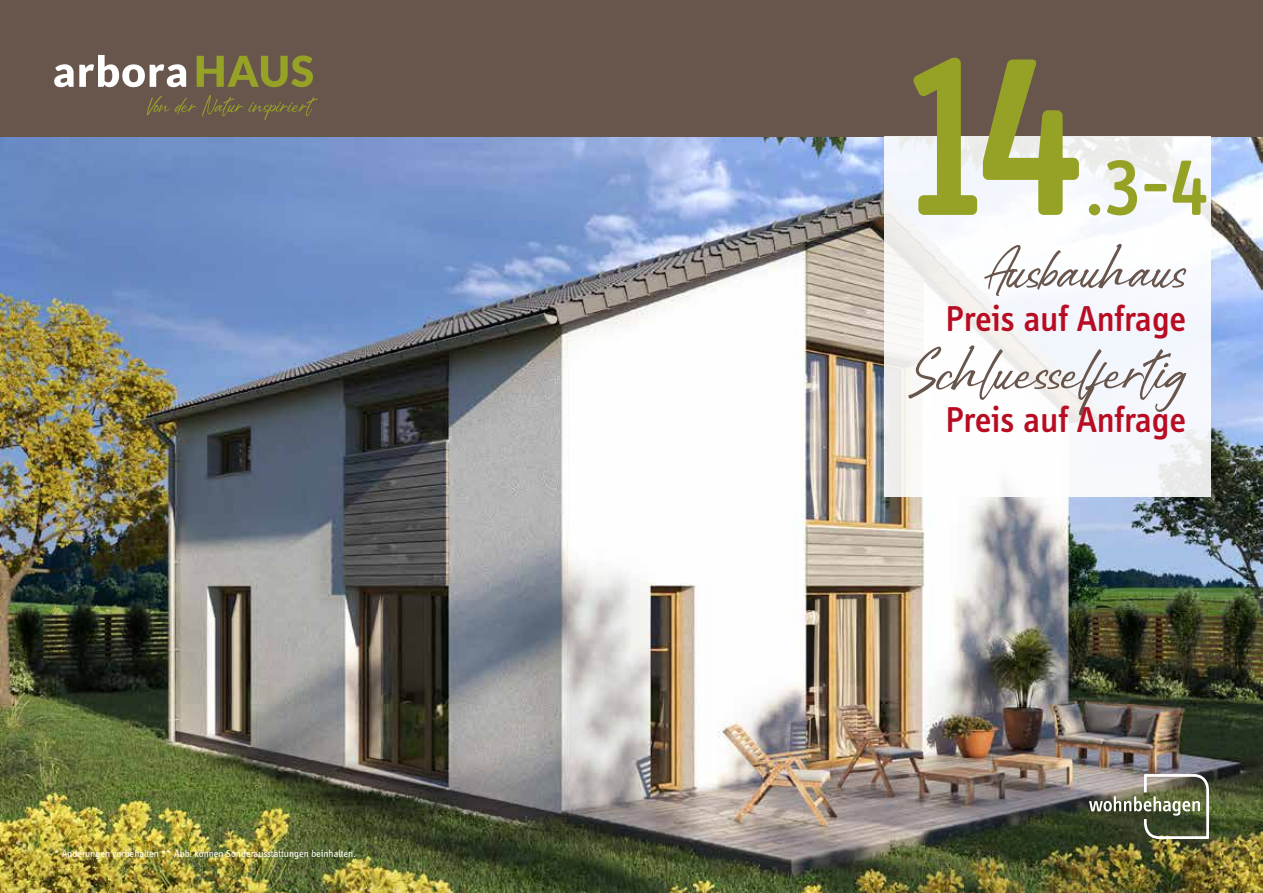
<style>
.page{position:relative;width:1263px;height:893px;background:#fff}
.page>*{position:absolute;margin:0;border:0;box-sizing:border-box;transform-origin:0 0}
.t1{font:500 231.9px "Info Display OT";color:#96a226}
.t2{font:500 81px "Info Display OT";color:#96a226}
.t3{font:500 37.2px "Info Display OT";letter-spacing:-.01em;color:#b80c23}
.t4{font:10.35px "Info Display OT";color:#fff}
</style>
<div class="page">
<img style="left:0;top:136px;width:1263px;height:757px">
<div style="left:0;top:0;width:1263px;height:136px;background:#68564d"></div>
<svg style="left:54px;top:55px;width:132px;height:32px"></svg>
<svg style="left:197px;top:55px;width:116px;height:32px"></svg>
<svg style="left:147px;top:95px;width:171px;height:25px"></svg>
<img style="left:1089px;top:774px;width:120px;height:65px">
<svg style="left:884px;top:136px;width:326px;height:361px;fill:#f5f7fd"></svg>
<svg style="left:908px;top:345px;width:278px;height:70px"></svg>
<svg style="left:984px;top:244px;width:202px;height:52px"></svg>
<p class="t4" style="left:54px;top:847px;width:303px">* Änderungen vorbehalten ** Abb. können Sonderausstattungen beinhalten.</p>
<h1 class="t1" style="left:908px;top:0;width:178px">14</h1>
<h2 class="t2" style="left:1085px;top:140px;width:125px">.3-4</h2>
<h3 class="t3" style="left:946px;top:296px;width:242px">Preis auf Anfrage</h3>
<h3 class="t3" style="left:946px;top:398px;width:242px">Preis auf Anfrage</h3>
</div>
